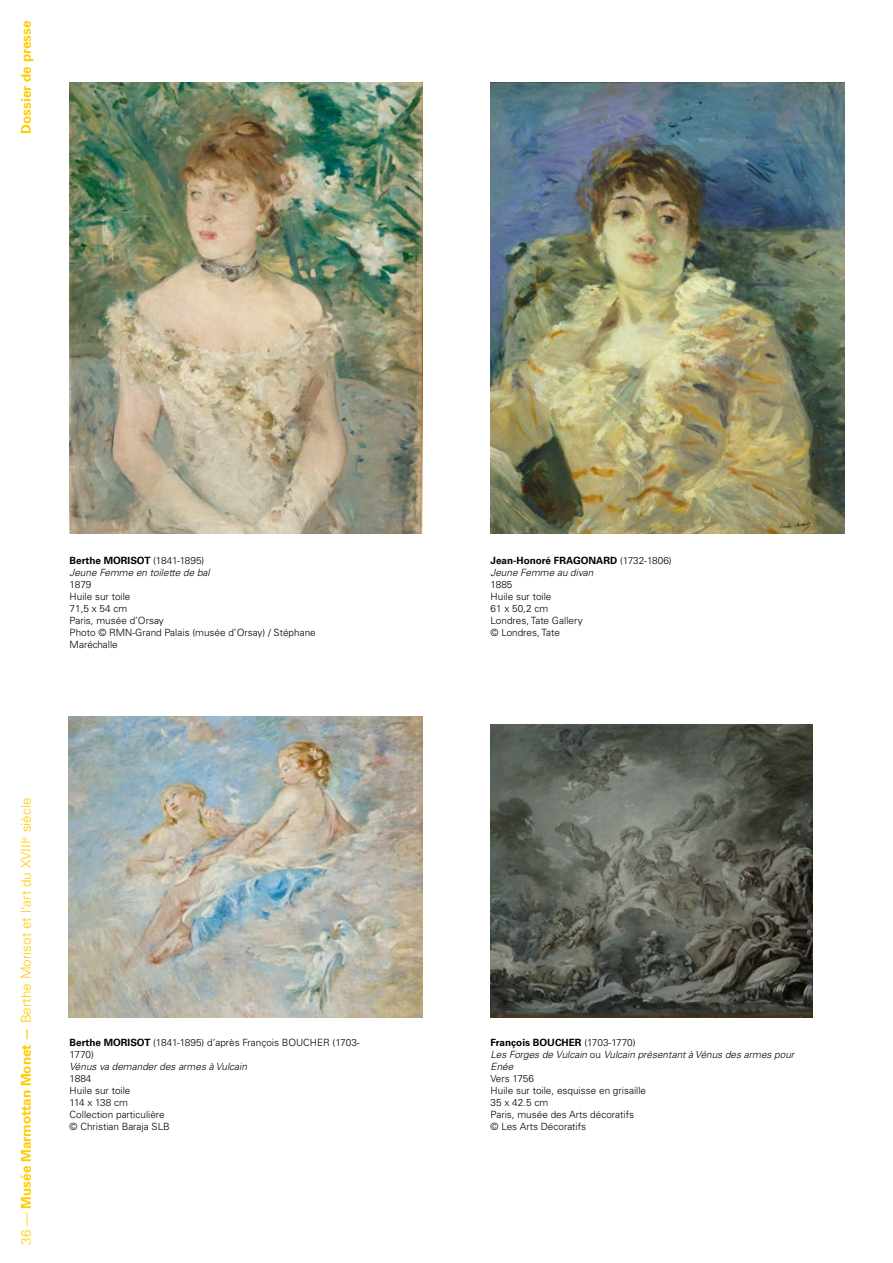
<style>
.page{position:relative;width:893px;height:1263px;background:#fff}
.page>*{position:absolute;margin:0;border:0;box-sizing:border-box;transform-origin:0 0}
.t1{font:300 13.5px "Univers LT Std";color:#fc0}
.t2{font:700 13.5px "Univers LT Std";color:#fc0}
.t3{font:300 9.9px/12px "Univers LT Std";color:#000}
.t4{font:italic 300 9.9px/12px "Univers LT Std";color:#000}
.t5{font:700 9.9px/12px "Univers LT Std";color:#000}
.s1{font-weight:700;font-style:normal}
.s2{font-style:normal}
.s3{font-weight:700}
.s4{font-weight:300}
.s5{font-weight:300;font-style:italic}
</style>
<div class="page">
<img style="left:70px;top:82px;width:352px;height:452px">
<img style="left:68px;top:716px;width:354px;height:301px">
<img style="left:491px;top:82px;width:354px;height:452px">
<img style="left:491px;top:724px;width:322px;height:293px">
<h1 class="t2" style="left:18px;top:134px;width:114px;rotate:-90deg">Dossier de presse</h1>
<p class="t4" style="left:70px;top:555px;width:142px"><span class="s1">Berthe MORISOT</span> <span class="s2">(1841-1895)<br></span>Jeune Femme en toilette de bal</p>
<p class="t3" style="left:70px;top:579px;width:248px">1879<br>Huile sur toile<br>71,5 x 54 cm<br>Paris, musée d’Orsay<br>Photo © RMN-Grand Palais (musée d’Orsay) / Stéphane<br>Maréchalle</p>
<h1 class="t1" style="left:18px;top:1244px;width:448px;rotate:-90deg">36 — <span class="s3">Musée Marmottan Monet —</span> Berthe Morisot et l’art du XVIII<sup>e</sup> siècle</h1>
<p class="t3" style="left:70px;top:1037px;width:291px"><span class="s3">Berthe MORISOT</span> (1841-1895) d’après François BOUCHER (1703-<br>1770)</p>
<p class="t4" style="left:70px;top:1061px;width:179px">Vénus va demander des armes à Vulcain</p>
<p class="t3" style="left:70px;top:1072px;width:102px">1884<br>Huile sur toile<br>114 x 138 cm<br>Collection particulière © Christian Baraja SLB</p>
<p class="t5" style="left:491px;top:555px;width:183px">Jean-Honoré FRAGONARD <span class="s4">(1732-1806)<br></span><span class="s5">Jeune Femme au divan</span></p>
<p class="t3" style="left:491px;top:579px;width:94px">1885<br>Huile sur toile<br>61 x 50,2 cm<br>Londres, Tate Gallery © Londres, Tate</p>
<p class="t4" style="left:491px;top:1037px;width:305px"><span class="s1">François BOUCHER</span> <span class="s2">(1703-1770)<br></span>Les Forges de Vulcain <span class="s2">ou</span> Vulcain présentant à Vénus des armes pour<br>Enée</p>
<p class="t3" style="left:491px;top:1072px;width:157px">Vers 1756<br>Huile sur toile, esquisse en grisaille<br>35 x 42.5 cm<br>Paris, musée des Arts décoratifs<br>© Les Arts Décoratifs</p>
</div>
